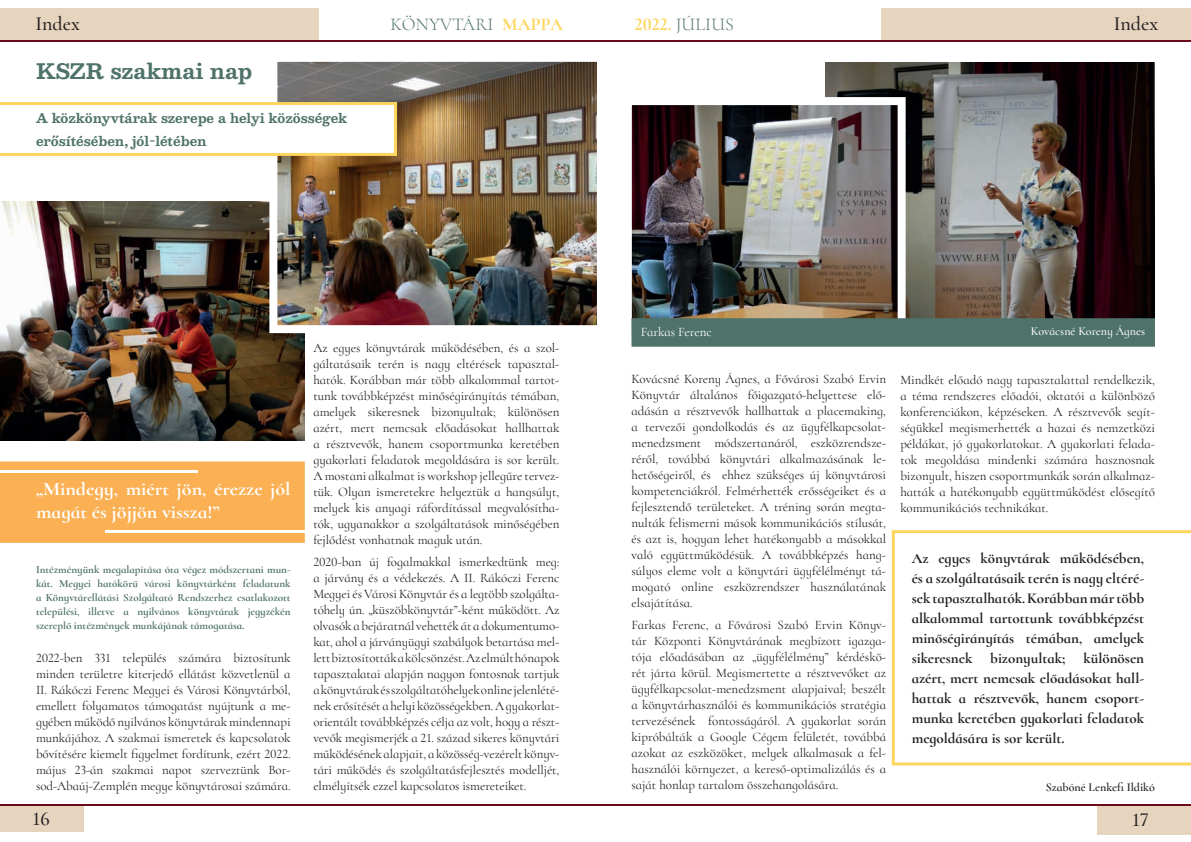
<style>
.page{position:relative;width:1191px;height:842px;background:#fff}
.page>*{position:absolute;margin:0;border:0;box-sizing:border-box;transform-origin:0 0}
.t1{font:700 21px "Besley";color:#4f736a}
.t2{font:500 20px "Cormorant Infant";color:#231f20}
.t3{font:700 18.9px/23.1px "Cormorant Infant";color:#fff;scale:1.06 1}
.t4{font:300 18px "Cormorant Infant";letter-spacing:.01em;color:#4f736a}
.t5{font:700 15px/20px "Cormorant Infant";color:#231f20;text-align:justify}
.t6{font:13px/16px "Cormorant Infant";color:#231f20;text-align:justify}
.t7{font:700 13px/23px "Besley";color:#4f736a}
.t8{font:13px "Cormorant Infant";color:#fff}
.t9{font:600 12px "Cormorant Infant";color:#231f20}
.t10{font:500 12px "Cormorant Infant";color:#fff}
.t11{font:700 11px/14px "Cormorant Infant";color:#4f736a;text-align:justify}
.s1{font-weight:700;color:#fdd65f}
</style>
<div class="page">
<svg style="left:891px;top:530px;width:300px;height:235px"></svg>
<div style="left:881px;top:9px;width:310px;height:32px;background:#e6d4bf"></div>
<div style="left:0;top:8px;width:319px;height:33px;background:#e6d4bf"></div>
<hr style="left:0;top:40px;width:1191px;height:2px;background:#6b0b1b">
<div style="left:0;top:804px;width:84px;height:28px;background:#e6d4bf"></div>
<div style="left:1097px;top:805px;width:94px;height:30px;background:#e6d4bf"></div>
<hr style="left:0;top:804px;width:1191px;height:2px;background:#6b0b1b">
<img style="left:0;top:201px;width:305px;height:239px">
<img style="left:278px;top:63px;width:318px;height:261px">
<div style="left:269px;top:54px;width:336px;height:279px;border:8px solid #fff"></div>
<svg style="left:0;top:102px;width:397px;height:54px"></svg>
<div style="left:0;top:461px;width:305px;height:82px;background:#fab053"></div>
<hr style="left:0;top:470px;width:198px;height:2px;background:#fff">
<hr style="left:105px;top:531px;width:199px;height:2px;background:#fff">
<img style="left:825px;top:62px;width:330px;height:256px">
<img style="left:633px;top:106px;width:263px;height:212px">
<div style="left:624px;top:97px;width:281px;height:258px;border:8px solid #fff"></div>
<div style="left:631px;top:318px;width:524px;height:29px;background:#4f736a;border:2px solid #4f736a"></div>
<h2 class="t2" style="left:35px;top:12px;width:46px">Index</h2>
<h1 class="t1" style="left:36px;top:57px;width:218px">KSZR szakmai nap</h1>
<p class="t7" style="left:36px;top:106px;width:313px">A közkönyvtárak szerepe a helyi közösségek erősítésében, jól-létében</p>
<h3 class="t4" style="left:390px;top:13px;width:174px">KÖNYVTÁRI <span class="s1">Mappa</span></h3>
<h3 class="t4" style="left:635px;top:13px;width:101px"><span class="s1">2022.</span> JÚLIUS</h3>
<h2 class="t2" style="left:1113px;top:12px;width:46px">Index</h2>
<h3 class="t3" style="left:36px;top:478px;width:242px">„Mindegy, miért jön, érezze jól magát és jöjjön vissza!”</h3>
<p class="t11" style="left:36px;top:562px;width:256px">Intézményünk megalapítása óta végez módszertani mun&shy;kát. Megyei hatókörű városi könyvtárként feladatunk a Könyvtárellátási Szolgáltató Rendszerhez csatlakozott települési, illetve a nyilvános könyvtárak jegyzékén szereplő intézmények munkájának támogatása.</p>
<p class="t6" style="left:36px;top:649px;width:256px">2022-ben 331 település számára biztosítunk minden területre kiterjedő ellátást közvetlenül a II. Rákóczi Ferenc Megyei és Városi Könyvtárból, emellett folyamatos támogatást nyújtunk a me&shy;gyében működő nyilvános könyvtárak mindennapi munkájához. A szakmai ismeretek és kapcsolatok bővítésére kiemelt figyelmet fordítunk, ezért 2022. május 23-án szakmai napot szerveztünk Bor&shy;sod-Abaúj-Zemplén megye könyvtárosai számára.</p>
<p class="t6" style="left:313px;top:340px;width:248px">Az egyes könyvtárak működésében, és a szol&shy;gáltatásaik terén is nagy eltérések tapasztal&shy;hatók. Korábban már több alkalommal tartot&shy;tunk továbbképzést minőségirányítás témában, amelyek sikeresnek bizonyultak; különösen azért, mert nemcsak előadásokat hallhattak a résztvevők, hanem csoportmunka keretében gyakorlati feladatok megoldására is sor került.<br>A mostani alkalmat is workshop jellegűre tervez&shy;tük. Olyan ismeretekre helyeztük a hangsúlyt, melyek kis anyagi ráfordítással megvalósítha&shy;tók, ugyanakkor a szolgáltatások minőségében fejlődést vonhatnak maguk után.</p>
<p class="t6" style="left:313px;top:554px;width:248px">2020-ban új fogalmakkal ismerkedtünk meg: a járvány és a védekezés. A II. Rákóczi Ferenc Megyei és Városi Könyvtár és a legtöbb szolgálta&shy;tóhely ún. „küszöbkönyvtár”-ként működött. Az olvasók a bejáratnál vehették át a dokumentumo&shy;kat, ahol a járványügyi szabályok betartása mel&shy;lett biztosították a kölcsönzést. Az elmúlt hónapok tapasztalatai alapján nagyon fontosnak tartjuk a könyvtárak és szolgáltatóhelyek online jelenlété&shy;nek erősítését a helyi közösségekben. A gyakorlat&shy;orientált továbbképzés célja az volt, hogy a részt&shy;vevők megismerjék a 21. század sikeres könyvtári működésének alapjait, a közösség-vezérelt könyv&shy;tári működés és szolgáltatásfejlesztés modelljét, elmélyítsék ezzel kapcsolatos ismereteiket.</p>
<p class="t8" style="left:641px;top:324px;width:72px">Farkas Ferenc</p>
<p class="t10" style="left:1030px;top:324px;width:116px">Kovácsné Koreny Ágnes</p>
<p class="t6" style="left:900px;top:372px;width:256px">Mindkét előadó nagy tapasztalattal rendelkezik, a téma rendszeres előadói, oktatói a különböző konferenciákon, képzéseken. A résztvevők segít&shy;ségükkel megismerhették a hazai és nemzetközi példákat, jó gyakorlatokat. A gyakorlati felada&shy;tok megoldása mindenki számára hasznosnak bizonyult, hiszen csoportmunkák során alkalmaz&shy;hatták a hatékonyabb együttműködést elősegítő kommunikációs technikákat.</p>
<p class="t6" style="left:631px;top:371px;width:256px">Kovácsné Koreny Ágnes, a Fővárosi Szabó Ervin Könyvtár általános főigazgató-helyettese elő&shy;adásán a résztvevők hallhattak a placemaking, a tervezői gondolkodás és az ügyfélkapcsolat&shy;menedzsment módszertanáról, eszközrendsze&shy;réről, továbbá könyvtári alkalmazásának le&shy;hetőségeiről, és ehhez szükséges új könyvtárosi kompetenciákról. Felmérhették erősségeiket és a fejlesztendő területeket. A tréning során megta&shy;nulták felismerni mások kommunikációs stílusát, és azt is, hogyan lehet hatékonyabb a másokkal való együttműködésük. A továbbképzés hang&shy;súlyos eleme volt a könyvtári ügyfélélményt tá&shy;mogató online eszközrendszer használatának elsajátítása.</p>
<p class="t6" style="left:631px;top:617px;width:256px">Farkas Ferenc, a Fővárosi Szabó Ervin Könyv&shy;tár Központi Könyvtárának megbízott igazga&shy;tója előadásában az „ügyfélélmény” kérdéskö&shy;rét járta körül. Megismertette a résztvevőket az ügyfélkapcsolat-menedzsment alapjaival; beszélt a könyvtárhasználói és kommunikációs stratégia tervezésének fontosságáról. A gyakorlat során kipróbálták a Google Cégem felületét, továbbá azokat az eszközöket, melyek alkalmasak a fel&shy;használói környezet, a kereső-optimalizálás és a saját honlap tartalom összehangolására.</p>
<p class="t5" style="left:911px;top:548px;width:234px">Az egyes könyvtárak működésében, és a szolgáltatásaik terén is nagy eltéré&shy;sek tapasztalhatók. Korábban már több alkalommal tartottunk továbbképzést minőségirányítás témában, amelyek sikeresnek bizonyultak; különösen azért, mert nemcsak előadásokat hall&shy;hattak a résztvevők, hanem csoport&shy;munka keretében gyakorlati feladatok megoldására is sor került.</p>
<p class="t9" style="left:1045px;top:779px;width:111px">Szabóné Lenkefi Ildikó</p>
<h2 class="t2" style="left:32px;top:806px;width:19px">16</h2>
<h2 class="t2" style="left:1132px;top:807px;width:18px">17</h2>
</div>
